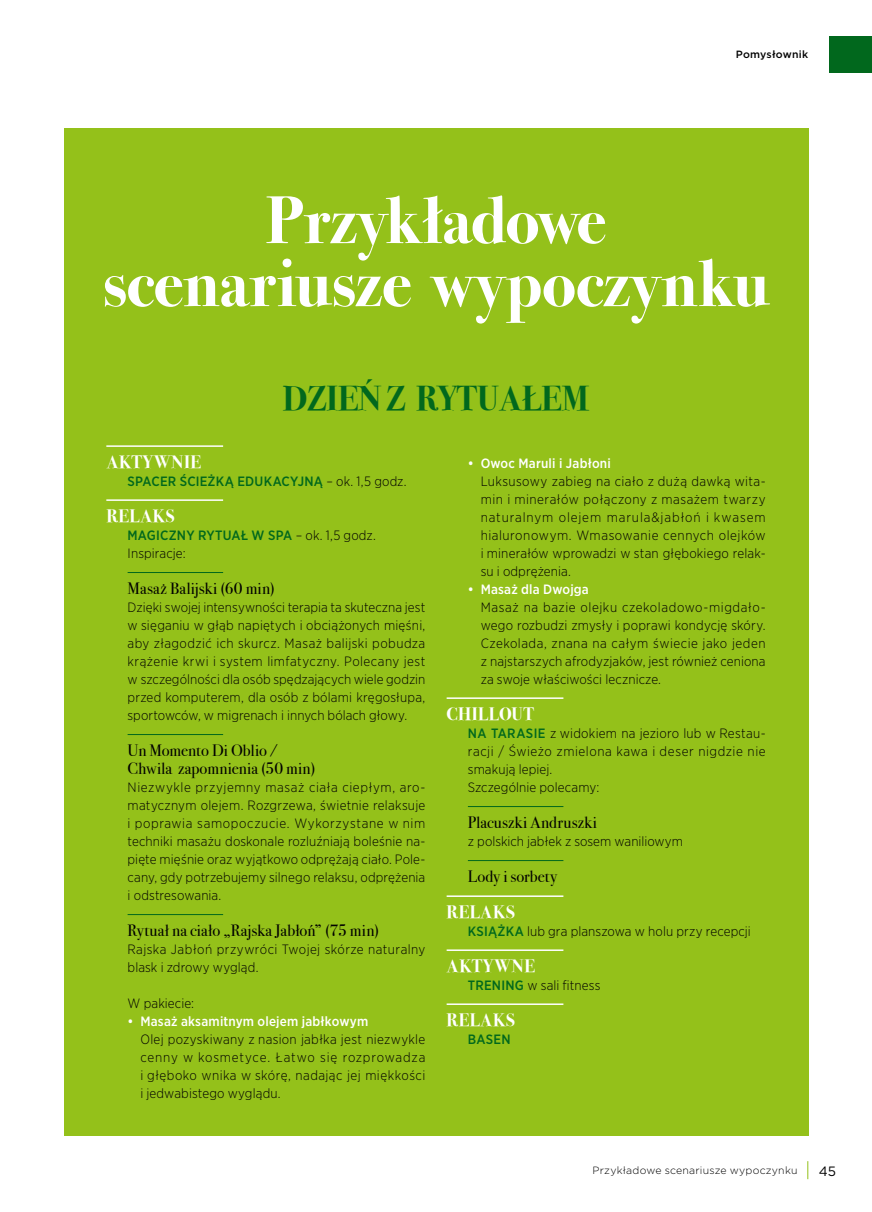
<style>
.page{position:relative;width:872px;height:1212px;background:#fff}
.page>*{position:absolute;margin:0;border:0;box-sizing:border-box;transform-origin:0 0}
.t1{font:700 67.5px/63px "Bodoni Svty Two ITCTT";letter-spacing:-.005em;color:#fff;text-align:center}
.t2{font:700 34.5px "Bodoni Svty Two ITCTT";color:#01681d}
.t3{font:700 18px "Bodoni Svty Two ITCTT";letter-spacing:.03em;color:#fff}
.t4{font:16.5px/18px "Bodoni Svty Two ITCTT";letter-spacing:.005em;color:#000}
.t5{font:300 13.5px/18px "Gotham Narrow";letter-spacing:.01em;color:#000;text-align:justify}
.t6{font:500 13.5px "Gotham Narrow";letter-spacing:.015em;color:#fff}
.t7{font:500 13.5px "Gotham Narrow";letter-spacing:.015em;color:#01681d}
.t8{font:13.5px "Gotham";color:#000}
.t9{font:300 10.5px "Gotham";letter-spacing:.02em;color:#000}
.t10{font:500 10.5px "Gotham";letter-spacing:.02em;color:#000}
.s1{font-weight:300;color:#000}
.s2{font-weight:500;color:#01681d}
</style>
<div class="page">
<svg style="left:807px;top:1161px;width:1px;height:18px"></svg>
<div style="left:829px;top:36px;width:43px;height:36px;background:#01681d"></div>
<div style="left:64px;top:128px;width:744px;height:1007px;background:#94c11a"></div>
<hr style="left:106px;top:445px;width:117px;height:2px;background:#fff">
<hr style="left:106px;top:499px;width:117px;height:2px;background:#fff">
<hr style="left:128px;top:572px;width:95px;height:1px;background:#01681d">
<hr style="left:128px;top:734px;width:95px;height:1px;background:#01681d">
<hr style="left:128px;top:914px;width:95px;height:1px;background:#01681d">
<hr style="left:446px;top:697px;width:117px;height:2px;background:#fff">
<hr style="left:468px;top:806px;width:95px;height:1px;background:#01681d">
<hr style="left:468px;top:860px;width:95px;height:1px;background:#01681d">
<hr style="left:446px;top:895px;width:117px;height:2px;background:#fff">
<hr style="left:446px;top:949px;width:117px;height:2px;background:#fff">
<hr style="left:446px;top:1003px;width:117px;height:2px;background:#fff">
<p class="t10" style="left:736px;top:48px;width:74px">Pomysłownik</p>
<h1 class="t1" style="left:103px;top:183px;width:668px">Przykładowe<br>scenariusze wypoczynku</h1>
<h2 class="t2" style="left:283px;top:370px;width:308px">DZIEŃ Z RYTUAŁEM</h2>
<h3 class="t3" style="left:106px;top:447px;width:96px">AKTYWNIE</h3>
<p class="t7" style="left:128px;top:473px;width:280px">SPACER ŚCIEŻKĄ EDUKACYJNĄ <span class="s1">– ok. 1,5 godz.</span></p>
<h3 class="t3" style="left:106px;top:501px;width:70px">RELAKS</h3>
<p class="t5" style="left:128px;top:526px;width:250px"><span class="s2">MAGICZNY RYTUAŁ W SPA</span> – ok. 1,5 godz.<br>Inspiracje:</p>
<p class="t4" style="left:128px;top:578px;width:149px">Masaż Balijski (60 min)</p>
<p class="t5" style="left:128px;top:598px;width:299px">Dzięki swojej intensywności terapia ta skuteczna jest w sięganiu w głąb napiętych i obciążonych mięśni, aby złagodzić ich skurcz. Masaż balijski pobudza krążenie krwi i system limfatyczny. Polecany jest w szczególności dla osób spędzających wiele godzin przed komputerem, dla osób z bólami kręgosłupa, sportowców, w migrenach i innych bólach głowy.</p>
<p class="t4" style="left:128px;top:740px;width:189px">Un Momento Di Oblio /<br>Chwila zapomnienia (50 min)</p>
<p class="t5" style="left:128px;top:778px;width:299px">Niezwykle przyjemny masaż ciała ciepłym, aro&shy;matycznym olejem. Rozgrzewa, świetnie relaksuje i poprawia samopoczucie. Wykorzystane w nim techniki masażu doskonale rozluźniają boleśnie na&shy;pięte mięśnie oraz wyjątkowo odprężają ciało. Pole&shy;cany, gdy potrzebujemy silnego relaksu, odprężenia i odstresowania.</p>
<p class="t4" style="left:128px;top:920px;width:253px">Rytuał na ciało „Rajska Jabłoń” (75 min)</p>
<p class="t5" style="left:128px;top:940px;width:299px">Rajska Jabłoń przywróci Twojej skórze naturalny blask i zdrowy wygląd.</p>
<p class="t5" style="left:128px;top:994px;width:68px">W pakiecie:</p>
<p class="t6" style="left:128px;top:1013px;width:242px">• Masaż aksamitnym olejem jabłkowym</p>
<p class="t5" style="left:140px;top:1030px;width:286px">Olej pozyskiwany z nasion jabłka jest niezwykle cenny w kosmetyce. Łatwo się rozprowadza i głęboko wnika w skórę, nadając jej miękkości i jedwabistego wyglądu.</p>
<p class="t6" style="left:468px;top:455px;width:144px">• Owoc Maruli i Jabłoni</p>
<p class="t5" style="left:480px;top:472px;width:286px">Luksusowy zabieg na ciało z dużą dawką wita&shy;min i minerałów połączony z masażem twarzy naturalnym olejem marula&amp;jabłoń i kwasem hialuronowym. Wmasowanie cennych olejków i minerałów wprowadzi w stan głębokiego relak&shy;su i odprężenia.</p>
<p class="t6" style="left:468px;top:581px;width:122px">• Masaż dla Dwojga</p>
<p class="t5" style="left:480px;top:598px;width:286px">Masaż na bazie olejku czekoladowo-migdało&shy;wego rozbudzi zmysły i poprawi kondycję skóry.<br>Czekolada, znana na całym świecie jako jeden z najstarszych afrodyzjaków, jest również ceniona za swoje właściwości lecznicze.</p>
<h3 class="t3" style="left:446px;top:699px;width:89px">CHILLOUT</h3>
<p class="t5" style="left:468px;top:724px;width:299px;text-align:left"><span class="s2">NA TARASIE</span> z widokiem na jezioro lub w Restau&shy;racji / Świeżo zmielona kawa i deser nigdzie nie smakują lepiej.<br>Szczególnie polecamy:</p>
<p class="t4" style="left:468px;top:812px;width:131px">Placuszki Andruszki</p>
<p class="t5" style="left:468px;top:832px;width:216px">z polskich jabłek z sosem waniliowym</p>
<p class="t4" style="left:468px;top:866px;width:91px">Lody i sorbety</p>
<h3 class="t3" style="left:446px;top:897px;width:70px">RELAKS</h3>
<p class="t5" style="left:468px;top:922px;width:284px"><span class="s2">KSIĄŻKA</span> lub gra planszowa w holu przy recepcji</p>
<h3 class="t3" style="left:446px;top:951px;width:90px">AKTYWNE</h3>
<p class="t5" style="left:468px;top:976px;width:134px"><span class="s2">TRENING</span> w sali fitness</p>
<h3 class="t3" style="left:446px;top:1005px;width:70px">RELAKS</h3>
<p class="t7" style="left:468px;top:1031px;width:44px">BASEN</p>
<p class="t9" style="left:592px;top:1164px;width:206px">Przykładowe scenariusze wypoczynku</p>
<p class="t8" style="left:819px;top:1162px;width:19px">45</p>
</div>
